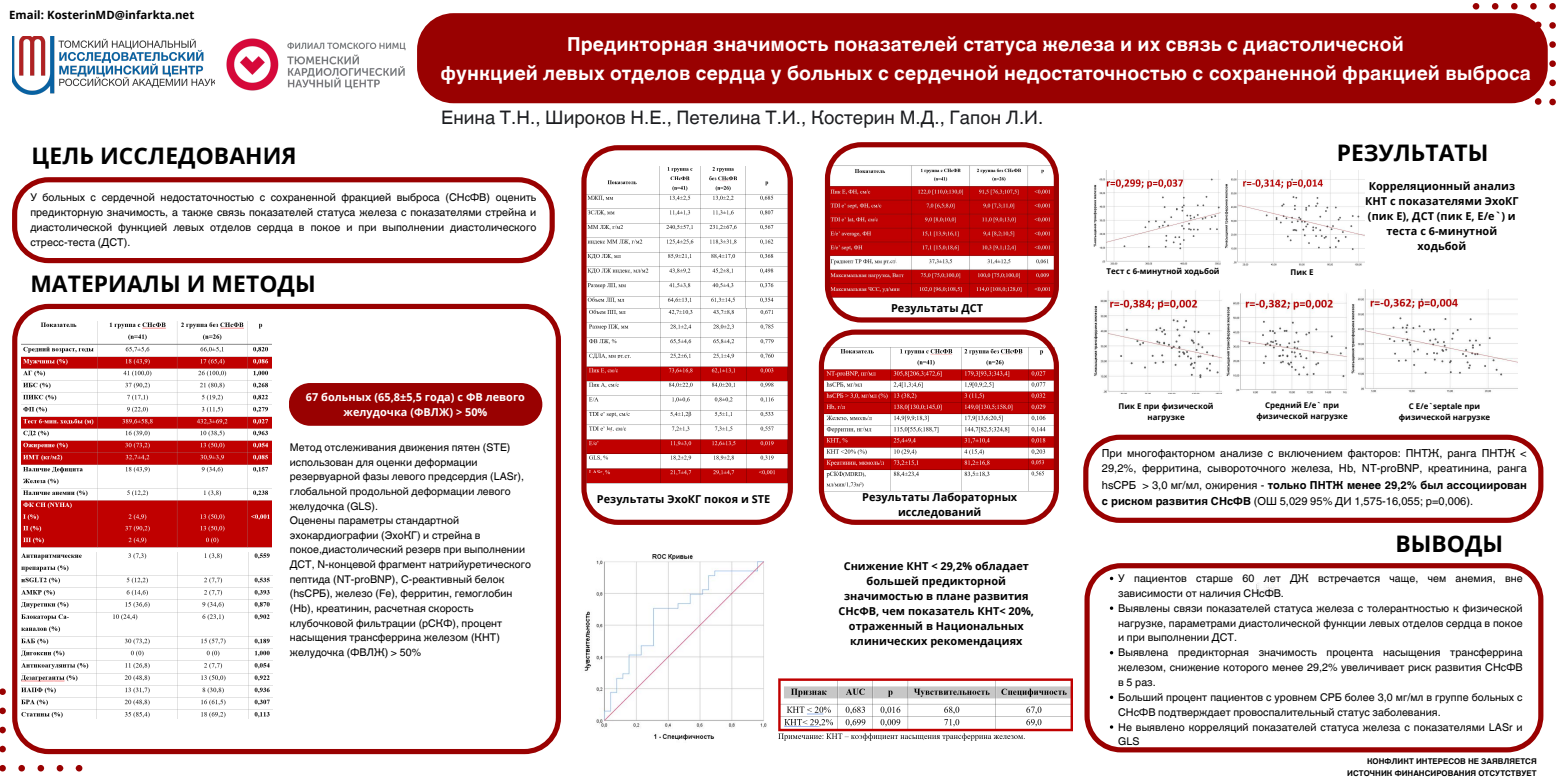
<style>
.page{position:relative;width:1556px;height:778px;background:#fff}
.page>*{position:absolute;margin:0;border:0;box-sizing:border-box;transform-origin:0 0}
.t1{font:700 22.8px "Open Sans";letter-spacing:.005em;color:#000}
.t2{font:700 19.32px/29px "Helvetica World";letter-spacing:.005em;color:#fff;text-align:center}
.t3{font:18.6px "Helvetica World";letter-spacing:.005em;color:#1b1c1f}
.t4{font:700 11.4px "Open Sans";letter-spacing:.005em;color:#000}
.t5{font:11.04px/15.3px "Helvetica World";letter-spacing:.005em;color:#000}
.t6{font:700 10.89px/15.1px "Open Sans";letter-spacing:.005em;color:#000;text-align:center}
.t7{font:700 10.89px/15.1px "Open Sans";letter-spacing:.005em;color:#fff;text-align:center}
.t8{font:10.71px/14.8px "Helvetica World";letter-spacing:.005em;color:#000;text-align:justify}
.t9{font:10.59px/14.6px "Helvetica World";letter-spacing:.005em;color:#000}
.t10{font:700 7.92px/12.1px "Helvetica World";letter-spacing:.005em;color:#000;text-align:right}
.t11{font:700 7.89px/11px "Open Sans";letter-spacing:.005em;color:#000;text-align:center}
.s1{font-weight:700}
</style>
<div class="page">
<svg style="left:0;top:688px;width:6px;height:7px"></svg>
<svg style="left:0;top:707px;width:6px;height:7px"></svg>
<svg style="left:0;top:726px;width:6px;height:7px"></svg>
<svg style="left:0;top:745px;width:6px;height:7px"></svg>
<svg style="left:0;top:765px;width:6px;height:6px"></svg>
<svg style="left:18px;top:765px;width:7px;height:6px"></svg>
<svg style="left:38px;top:765px;width:6px;height:6px"></svg>
<svg style="left:57px;top:765px;width:6px;height:6px"></svg>
<svg style="left:76px;top:765px;width:6px;height:6px"></svg>
<svg style="left:1472px;top:3px;width:7px;height:7px"></svg>
<svg style="left:1491px;top:3px;width:7px;height:7px"></svg>
<svg style="left:1511px;top:3px;width:6px;height:7px"></svg>
<svg style="left:1530px;top:3px;width:6px;height:7px"></svg>
<div style="left:417px;top:13px;width:1130px;height:90px;background:#990101"></div>
<svg style="left:1534px;top:98px;width:7px;height:7px"></svg>
<svg style="left:1549px;top:3px;width:6px;height:7px"></svg>
<svg style="left:1549px;top:22px;width:6px;height:7px"></svg>
<svg style="left:1549px;top:41px;width:6px;height:7px"></svg>
<svg style="left:1549px;top:60px;width:6px;height:7px"></svg>
<svg style="left:1549px;top:80px;width:6px;height:6px"></svg>
<svg style="left:1549px;top:99px;width:6px;height:6px"></svg>
<img style="left:214px;top:17px;width:209px;height:86px">
<img style="left:12px;top:37px;width:202px;height:58px">
<svg style="left:12px;top:177px;width:542px;height:86px"></svg>
<svg style="left:1083px;top:434px;width:460px;height:89px"></svg>
<svg style="left:1084px;top:563px;width:459px;height:189px"></svg>
<svg style="left:12px;top:304px;width:549px;height:450px"></svg>
<div style="left:289px;top:383px;width:253px;height:43px;background:#990101"></div>
<svg style="left:284px;top:431px;width:260px;height:252px"></svg>
<img style="left:584px;top:554px;width:183px;height:187px">
<img style="left:778px;top:678px;width:294px;height:63px">
<img style="left:1256px;top:583px;width:23px;height:13px">
<img style="left:1093px;top:171px;width:270px;height:95px">
<img style="left:1094px;top:289px;width:423px;height:104px">
<svg style="left:581px;top:145px;width:212px;height:380px"></svg>
<svg style="left:617px;top:358px;width:13px;height:3px"></svg>
<svg style="left:606px;top:430px;width:8px;height:2px"></svg>
<svg style="left:716px;top:180px;width:21px;height:2px"></svg>
<svg style="left:668px;top:180px;width:23px;height:2px"></svg>
<svg style="left:818px;top:329px;width:240px;height:196px"></svg>
<svg style="left:824px;top:142px;width:234px;height:180px"></svg>
<img style="left:589px;top:474px;width:14px;height:5px">
<svg style="left:1109px;top:576px;width:4px;height:4px"></svg>
<svg style="left:1109px;top:606px;width:4px;height:4px"></svg>
<svg style="left:1109px;top:651px;width:4px;height:3px"></svg>
<svg style="left:1109px;top:695px;width:4px;height:4px"></svg>
<svg style="left:1109px;top:725px;width:4px;height:3px"></svg>
<p class="t4" style="left:9px;top:7px;width:187px">Email: KosterinMD@infarkta.net</p>
<p class="t1" style="left:32px;top:140px;width:266px">ЦЕЛЬ ИССЛЕДОВАНИЯ</p>
<p class="t2" style="left:440px;top:28px;width:1091px">Предикторная значимость показателей статуса железа и их связь с диастолической<br>функцией левых отделов сердца у больных с сердечной недостаточностью с сохраненной фракцией выброса</p>
<h1 class="t3" style="left:441px;top:107px;width:603px">Енина Т.Н., Широков Н.Е., Петелина Т.И., Костерин М.Д., Гапон Л.И.</h1>
<h4 class="t1" style="left:1336px;top:137px;width:153px">РЕЗУЛЬТАТЫ</h4>
<p class="t8" style="left:30px;top:190px;width:507px">У больных с сердечной недостаточностью с сохраненной фракцией выброса (СНсФВ) оценить предикторную значимость, а также связь показателей статуса железа с показателями стрейна и диастолической функцией левых отделов сердца в покое и при выполнении диастолического стресс-теста (ДСТ).</p>
<p class="t1" style="left:30px;top:267px;width:287px">МАТЕРИАЛЫ И МЕТОДЫ</p>
<h4 class="t7" style="left:306px;top:389px;width:221px">67 больных (65,8±5,5 года) с ФВ левого желудочка (ФВЛЖ) &gt; 50%</h4>
<p class="t9" style="left:290px;top:440px;width:243px">Метод отслеживания движения пятен (STE) использован для оценки деформации резервуарной фазы левого предсердия (LASr), глобальной продольной деформации левого желудочка (GLS).<br>Оценены параметры стандартной эхокардиографии (ЭхоКГ) и стрейна в покое,диастолический резерв при выполнении ДСТ, N-концевой фрагмент натрийуретического пептида (NT-proBNP), С-реактивный белок (hsCРБ), железо (Fe), ферритин, гемоглобин (Hb), креатинин, расчетная скорость клубочковой фильтрации (рСКФ), процент насыщения трансферрина железом (КНТ) желудочка (ФВЛЖ) &gt; 50%</p>
<p class="t6" style="left:597px;top:491px;width:175px">Результаты ЭхоКГ покоя и STE</p>
<p class="t6" style="left:891px;top:300px;width:94px">Результаты ДСТ</p>
<p class="t6" style="left:862px;top:489px;width:157px">Результаты Лабораторных исследований</p>
<p class="t6" style="left:838px;top:558px;width:197px">Снижение КНТ &lt; 29,2% обладает большей предикторной значимостью в плане развития<br>СНсФВ, чем показатель КНТ&lt; 20%, отраженный в Национальных клинических рекомендациях</p>
<p class="t11" style="left:1106px;top:266px;width:114px">Тест с 6-минутной ходьбой</p>
<h5 class="t11" style="left:1290px;top:266px;width:25px">Пик Е</h5>
<p class="t6" style="left:1364px;top:178px;width:155px">Корреляционный анализ<br>КНТ с показателями ЭхоКГ (пик Е), ДСТ (пик Е, Е/е`) и теста с 6-минутной ходьбой</p>
<h4 class="t11" style="left:1118px;top:400px;width:96px">Пик Е при физической нагрузке</h4>
<p class="t11" style="left:1256px;top:400px;width:93px">Средний Е/e` при физической нагрузке</p>
<p class="t11" style="left:1398px;top:400px;width:93px">С Е/e`septale при физической нагрузке</p>
<h4 class="t5" style="left:1101px;top:445px;width:426px">При многофакторном анализе с включением факторов: ПНТЖ, ранга ПНТЖ &lt;<br>29,2%, ферритина, сывороточного железа, Hb, NT-proBNP, креатинина, ранга</h4>
<h4 class="t5" style="left:1101px;top:476px;width:426px;line-height:16.6px">hsCРБ &gt; 3,0 мг/мл, ожирения - <span class="s1">только ПНТЖ менее 29,2% был ассоциирован с риском развития СНсФВ</span> (ОШ 5,029 95% ДИ 1,575-16,055; p=0,006).</h4>
<h5 class="t1" style="left:1395px;top:528px;width:109px">ВЫВОДЫ</h5>
<p class="t8" style="left:1118px;top:571px;width:406px">У пациентов старше 60 лет ДЖ встречается чаще, чем анемия, вне зависимости от наличия СНсФВ.</p>
<p class="t8" style="left:1118px;top:600px;width:406px">Выявлены связи показателей статуса железа с толерантностью к физической нагрузке, параметрами диастолической функции левых отделов сердца в покое и при выполнении ДСТ.</p>
<p class="t8" style="left:1118px;top:645px;width:406px">Выявлена предикторная значимость процента насыщения трансферрина железом, снижение которого менее 29,2% увеличивает риск развития СНсФВ в 5 раз.</p>
<h5 class="t8" style="left:1118px;top:689px;width:406px">Больший процент пациентов с уровнем СРБ более 3,0 мг/мл в группе больных с<br>СНсФВ подтверждает провоспалительный статус заболевания.</h5>
<h4 class="t8" style="left:1118px;top:719px;width:406px">Не выявлено корреляций показателей статуса железа с показателями LASr и<br>GLS</h4>
<p class="t10" style="left:1347px;top:754px;width:191px">КОНФЛИКТ ИНТЕРЕСОВ НЕ ЗАЯВЛЯЕТСЯ<br>ИСТОЧНИК ФИНАНСИРОВАНИЯ ОТСУТСТВУЕТ</p>
</div>
